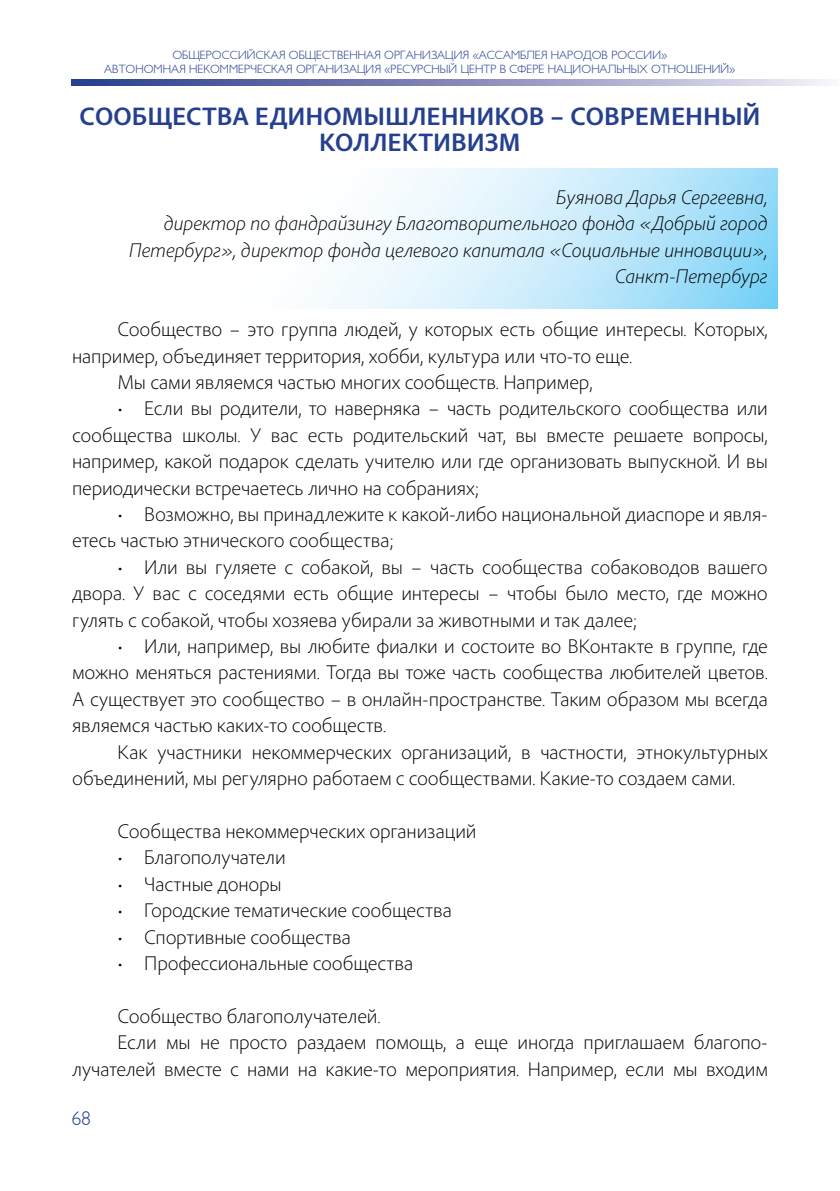
<style>
.page{position:relative;width:840px;height:1191px;background:#fff}
.page>*{position:absolute;margin:0;border:0;box-sizing:border-box;transform-origin:0 0}
.t1{font:700 26px/26.4px "Adobe Clean";letter-spacing:-.005em;color:#25408f;text-align:center}
.t2{font:300 20px/26.4px "Adobe Clean";letter-spacing:-.01em;color:#000;text-align:justify}
.t3{font:italic 300 20px/26.4px "Adobe Clean";letter-spacing:-.01em;color:#000;text-align:right}
.t4{font:300 20px "Gals";color:#25408f}
.t5{font:300 12px/14.4px "Gals";color:#25408f;text-align:center}
</style>
<div class="page">
<svg style="left:72px;top:80px;width:753px;height:6px;background:#878cbc"></svg>
<svg style="left:325px;top:169px;width:452px;height:139px"></svg>
<p class="t5" style="left:104px;top:48px;width:632px">ОБЩЕРОССИЙСКАЯ ОБЩЕСТВЕННАЯ ОРГАНИЗАЦИЯ «АССАМБЛЕЯ НАРОДОВ РОССИИ»<br>АВТОНОМНАЯ НЕКОММЕРЧЕСКАЯ ОРГАНИЗАЦИЯ «РЕСУРСНЫЙ ЦЕНТР В СФЕРЕ НАЦИОНАЛЬНЫХ ОТНОШЕНИЙ»</p>
<h1 class="t1" style="left:79px;top:102px;width:682px">СООБЩЕСТВА ЕДИНОМЫШЛЕННИКОВ – СОВРЕМЕННЫЙ<br>КОЛЛЕКТИВИЗМ</h1>
<p class="t3" style="left:129px;top:184px;width:639px">Буянова Дарья Сергеевна,<br>директор по фандрайзингу Благотворительного фонда «Добрый город Петербург», директор фонда целевого капитала «Социальные инновации», Санкт-Петербург</p>
<p class="t2" style="left:117px;top:316px;width:651px">Сообщество – это группа людей, у которых есть общие интересы. Которых,</p>
<p class="t2" style="left:72px;top:342px;width:561px">например, объединяет территория, хобби, культура или что-то еще.</p>
<p class="t2" style="left:117px;top:369px;width:476px">Мы сами являемся частью многих сообществ. Например,</p>
<p class="t2" style="left:72px;top:395px;width:697px;text-indent:45px">• Если вы родители, то наверняка – часть родительского сообщества или сообщества школы. У вас есть родительский чат, вы вместе решаете вопросы, например, какой подарок сделать учителю или где организовать выпускной. И вы периодически встречаетесь лично на собраниях;</p>
<p class="t2" style="left:72px;top:501px;width:697px;text-indent:45px">• Возможно, вы принадлежите к какой-либо национальной диаспоре и явля&shy;етесь частью этнического сообщества;</p>
<p class="t2" style="left:72px;top:553px;width:697px;text-indent:45px">• Или вы гуляете с собакой, вы – часть сообщества собаководов вашего двора. У вас с соседями есть общие интересы – чтобы было место, где можно гулять с собакой, чтобы хозяева убирали за животными и так далее;</p>
<p class="t2" style="left:72px;top:633px;width:697px;text-indent:45px">• Или, например, вы любите фиалки и состоите во ВКонтакте в группе, где можно меняться растениями. Тогда вы тоже часть сообщества любителей цветов.<br>А существует это сообщество – в онлайн-пространстве. Таким образом мы всегда являемся частью каких-то сообществ.</p>
<p class="t2" style="left:72px;top:738px;width:697px;text-indent:45px">Как участники некоммерческих организаций, в частности, этнокультурных объединений, мы регулярно работаем с сообществами. Какие-то создаем сами.</p>
<p class="t2" style="left:117px;top:817px;width:360px">Сообщества некоммерческих организаций</p>
<p class="t2" style="left:117px;top:844px;width:170px">• Благополучатели</p>
<p class="t2" style="left:117px;top:870px;width:165px">• Частные доноры</p>
<p class="t2" style="left:117px;top:897px;width:336px">• Городские тематические сообщества</p>
<p class="t2" style="left:117px;top:923px;width:235px">• Спортивные сообщества</p>
<p class="t2" style="left:117px;top:949px;width:297px">• Профессиональные сообщества</p>
<p class="t2" style="left:117px;top:1002px;width:264px">Сообщество благополучателей.</p>
<p class="t2" style="left:117px;top:1029px;width:651px">Если мы не просто раздаем помощь, а еще иногда приглашаем благопо-</p>
<p class="t2" style="left:72px;top:1055px;width:697px">лучателей вместе с нами на какие-то мероприятия. Например, если мы входим</p>
<p class="t4" style="left:72px;top:1109px;width:21px">68</p>
</div>
